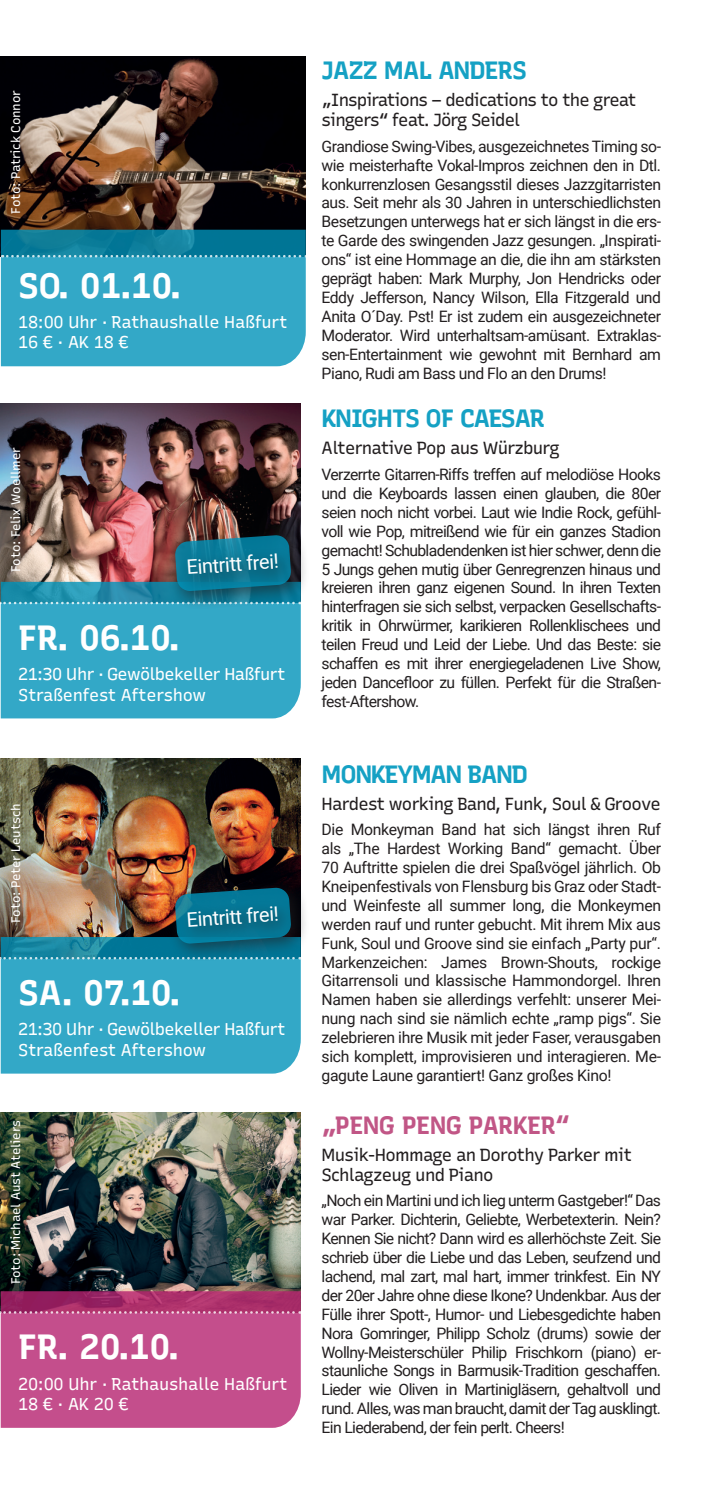
<style>
.page{position:relative;width:709px;height:1489px;background:#fff}
.page>*{position:absolute;margin:0;border:0;box-sizing:border-box;transform-origin:0 0}
.t1{font:300 35px "Recursive Sans Linear";letter-spacing:-.01em;color:#fff}
.t2{font:300 25px "Recursive Sans Linear";letter-spacing:-.04em;color:#15a1c4}
.t3{font:300 25px "Recursive Sans Linear";letter-spacing:-.01em;color:#c15686}
.t4{font:20px "Roboto";color:#fff}
.t5{font:300 17.5px/20px "Recursive Sans Linear";letter-spacing:-.05em;color:#231f20}
.t6{font:300 17px/20.5px "Recursive Sans Linear";letter-spacing:-.035em;color:#fff}
.t7{font:300 17px/20.5px "Recursive Sans Linear";letter-spacing:-.015em;color:#fff}
.t8{font:15.75px/19px "Roboto";letter-spacing:-.04em;color:#231f20;text-align:justify}
.t9{font:300 12.5px "Recursive Sans Linear";letter-spacing:-.015em;color:#fff}
</style>
<div class="page">
<img style="left:1px;top:57px;width:305px;height:173px">
<svg style="left:1px;top:230px;width:305px;height:136px;background:#2c9fbe"></svg>
<img style="left:1px;top:403px;width:300px;height:132px">
<img style="left:1px;top:758px;width:300px;height:129px">
<img style="left:1px;top:1112px;width:300px;height:179px">
<svg style="left:0;top:1291px;width:301px;height:136px;background:#bf4b87"></svg>
<div style="left:167px;top:526px;width:142px;height:83px;background:#231f20;opacity:.75"></div>
<svg style="left:0;top:535px;width:301px;height:183px;background:#469ab2"></svg>
<div style="left:179px;top:546px;width:117px;height:46px;background:#231f20;opacity:.75"></div>
<div style="left:167px;top:879px;width:142px;height:82px;background:#231f20;opacity:.75"></div>
<img style="left:0;top:887px;width:301px;height:186px">
<div style="left:179px;top:898px;width:117px;height:47px;background:#231f20;opacity:.75"></div>
<p class="t9" style="left:6px;top:214px;width:125px;rotate:-90deg">Foto: Patrick Connor</p>
<h1 class="t1" style="left:18px;top:258px;width:165px">SO. 01.10.</h1>
<p class="t7" style="left:18px;top:311px;width:271px">18:00 Uhr · Rathaushalle Haßfurt<br>16 € · AK 18 €</p>
<p class="t9" style="left:8px;top:578px;width:158px;rotate:-90deg">Foto: Christian Poellmann</p>
<p class="t9" style="left:6px;top:572px;width:126px;rotate:-90deg">Foto: Felix Woellmer</p>
<p class="t4" style="left:186px;top:553px;width:94px;rotate:-4deg">Eintritt frei!</p>
<h1 class="t1" style="left:18px;top:610px;width:164px">FR. 06.10.</h1>
<p class="t6" style="left:18px;top:663px;width:269px">21:30 Uhr · Gewölbekeller Haßfurt<br>Straßenfest Aftershow</p>
<p class="t9" style="left:8px;top:922px;width:121px;rotate:-90deg">Foto: Mario Schmitt</p>
<p class="t9" style="left:6px;top:922px;width:120px;rotate:-90deg">Foto: Peter Leutsch</p>
<p class="t4" style="left:186px;top:905px;width:94px;rotate:-4deg">Eintritt frei!</p>
<h1 class="t1" style="left:18px;top:965px;width:165px">SA. 07.10.</h1>
<p class="t6" style="left:18px;top:1018px;width:269px">21:30 Uhr · Gewölbekeller Haßfurt<br>Straßenfest Aftershow</p>
<p class="t9" style="left:6px;top:1284px;width:166px;rotate:-90deg">Foto: Michael Aust Ateliers</p>
<p class="t9" style="left:8px;top:1253px;width:73px;rotate:-90deg">Foto: Privat</p>
<h1 class="t1" style="left:18px;top:1319px;width:163px">FR. 20.10.</h1>
<p class="t7" style="left:18px;top:1372px;width:271px">20:00 Uhr · Rathaushalle Haßfurt<br>18 € · AK 20 €</p>
<h2 class="t2" style="left:321px;top:51px;width:207px">JAZZ MAL ANDERS</h2>
<p class="t5" style="left:321px;top:89px;width:316px">„Inspirations – dedications to the great singers“ feat. Jörg Seidel</p>
<p class="t8" style="left:321px;top:136px;width:341px">Grandiose Swing-Vibes, ausgezeichnetes Timing so&shy;wie meisterhafte Vokal-Impros zeichnen den in Dtl. konkurrenzlosen Gesangsstil dieses Jazzgitarristen aus. Seit mehr als 30 Jahren in unterschiedlichsten Besetzungen unterwegs hat er sich längst in die ers&shy;te Garde des swingenden Jazz gesungen. „Inspirati&shy;ons“ ist eine Hommage an die, die ihn am stärksten geprägt haben: Mark Murphy, Jon Hendricks oder Eddy Jefferson, Nancy Wilson, Ella Fitzgerald und Anita O´Day. Pst! Er ist zudem ein ausgezeichneter Moderator. Wird unterhaltsam-amüsant. Extraklas&shy;sen-Entertainment wie gewohnt mit Bernhard am Piano, Rudi am Bass und Flo an den Drums!</p>
<h2 class="t2" style="left:321px;top:399px;width:225px">KNIGHTS OF CAESAR</h2>
<p class="t5" style="left:321px;top:437px;width:240px">Alternative Pop aus Würzburg</p>
<p class="t8" style="left:321px;top:464px;width:341px">Verzerrte Gitarren-Riffs treffen auf melodiöse Hooks und die Keyboards lassen einen glauben, die 80er seien noch nicht vorbei. Laut wie Indie Rock, gefühl&shy;voll wie Pop, mitreißend wie für ein ganzes Stadion gemacht! Schubladendenken ist hier schwer, denn die 5 Jungs gehen mutig über Genregrenzen hinaus und kreieren ihren ganz eigenen Sound. In ihren Texten hinterfragen sie sich selbst, verpacken Gesellschafts&shy;kritik in Ohrwürmer, karikieren Rollenklischees und teilen Freud und Leid der Liebe. Und das Beste: sie schaffen es mit ihrer energiegeladenen Live Show, jeden Dancefloor zu füllen. Perfekt für die Straßen&shy;fest-Aftershow.</p>
<h2 class="t2" style="left:321px;top:754px;width:208px">MONKEYMAN BAND</h2>
<p class="t5" style="left:321px;top:792px;width:341px">Hardest working Band, Funk, Soul &amp; Groove</p>
<p class="t8" style="left:321px;top:819px;width:341px">Die Monkeyman Band hat sich längst ihren Ruf als „The Hardest Working Band“ gemacht. Über 70 Auftritte spielen die drei Spaßvögel jährlich. Ob Kneipenfestivals von Flensburg bis Graz oder Stadt&shy;und Weinfeste all summer long, die Monkeymen werden rauf und runter gebucht. Mit ihrem Mix aus Funk, Soul und Groove sind sie einfach „Party pur“.<br>Markenzeichen: James Brown-Shouts, rockige Gitarrensoli und klassische Hammondorgel. Ihren Namen haben sie allerdings verfehlt: unserer Mei&shy;nung nach sind sie nämlich echte „ramp pigs“. Sie zelebrieren ihre Musik mit jeder Faser, verausgaben sich komplett, improvisieren und interagieren. Me&shy;gagute Laune garantiert! Ganz großes Kino!</p>
<h2 class="t3" style="left:321px;top:1105px;width:249px">„PENG PENG PARKER“</h2>
<p class="t5" style="left:321px;top:1143px;width:312px">Musik-Hommage an Dorothy Parker mit<br>Schlagzeug und Piano</p>
<p class="t8" style="left:321px;top:1190px;width:341px">„Noch ein Martini und ich lieg unterm Gastgeber!“ Das war Parker. Dichterin, Geliebte, Werbetexterin. Nein?<br>Kennen Sie nicht? Dann wird es allerhöchste Zeit. Sie schrieb über die Liebe und das Leben, seufzend und lachend, mal zart, mal hart, immer trinkfest. Ein NY der 20er Jahre ohne diese Ikone? Undenkbar. Aus der Fülle ihrer Spott-, Humor- und Liebesgedichte haben Nora Gomringer, Philipp Scholz (drums) sowie der Wollny-Meisterschüler Philip Frischkorn (piano) er&shy;staunliche Songs in Barmusik-Tradition geschaffen.<br>Lieder wie Oliven in Martinigläsern, gehaltvoll und rund. Alles, was man braucht, damit der Tag ausklingt.<br>Ein Liederabend, der fein perlt. Cheers!</p>
</div>
